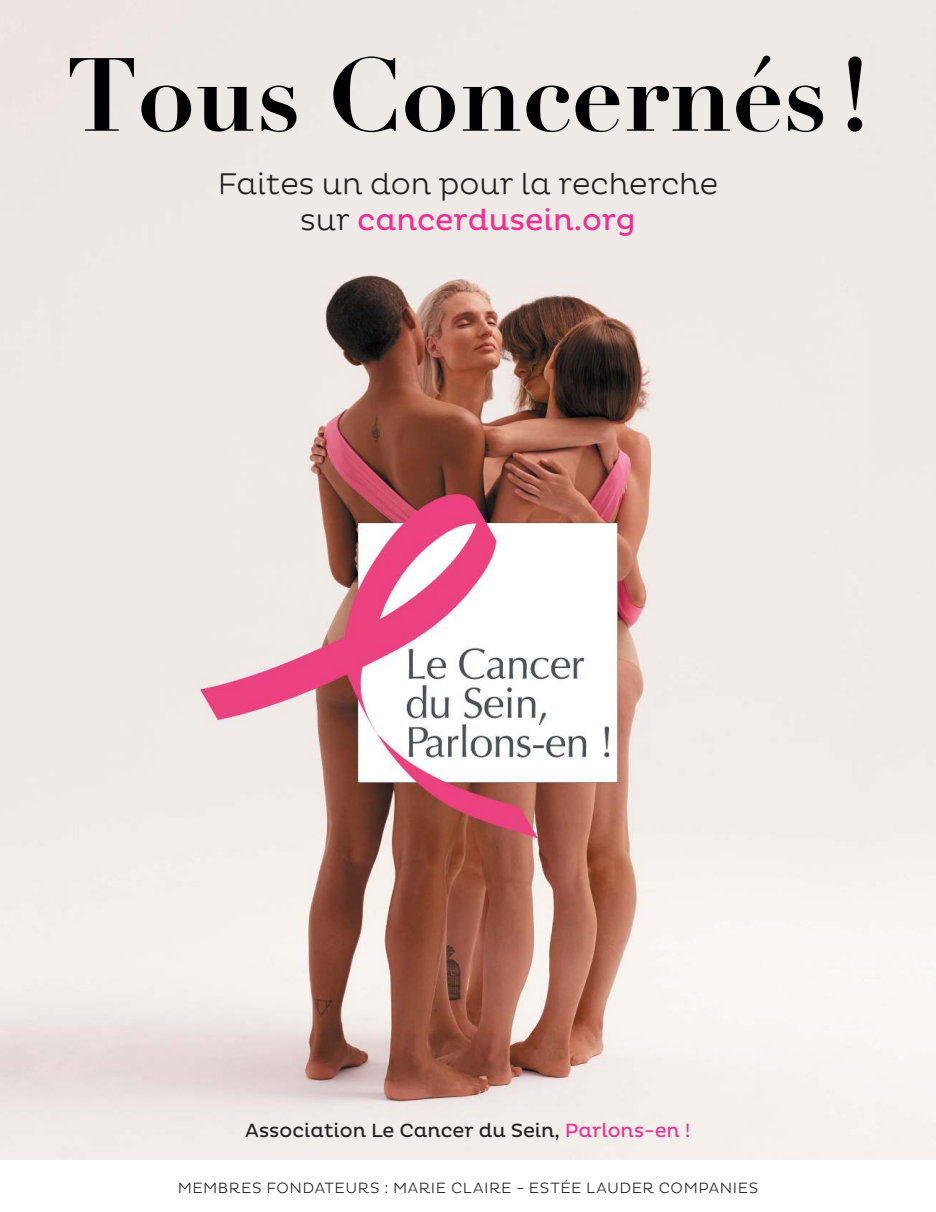
<style>
.page{position:relative;width:936px;height:1212px;background:#fff}
.page>*{position:absolute;margin:0;border:0;box-sizing:border-box;transform-origin:0 0}
.t1{font:700 102px "Didot";color:#010104}
.t2{font:300 30px "Pluto W01";color:#231f20}
.t3{font:30px "Pluto";color:#ed3093}
.t4{font:19.5px "Pluto";color:#231f20}
.t5{font:300 15px "Pluto W01";letter-spacing:.035em;color:#231f20}
.s1{font-family:"Pluto W01";font-weight:300;color:#231f20}
.s2{color:#ed3093}
</style>
<div class="page">
<img style="left:0;top:0;width:935px;height:1160px">
<h1 class="t1" style="left:66px;top:36px;width:805px">Tous Concernés !</h1>
<h2 class="t2" style="left:218px;top:167px;width:502px">Faites un don pour la recherche</h2>
<h2 class="t3" style="left:300px;top:208px;width:337px"><span class="s1">sur</span> cancerdusein.org</h2>
<h3 class="t4" style="left:245px;top:1123px;width:447px">Association Le Cancer du Sein, <span class="s2">Parlons-en !</span></h3>
<p class="t5" style="left:178px;top:1179px;width:582px">MEMBRES FONDATEURS : MARIE CLAIRE - ESTÉE LAUDER COMPANIES</p>
</div>
